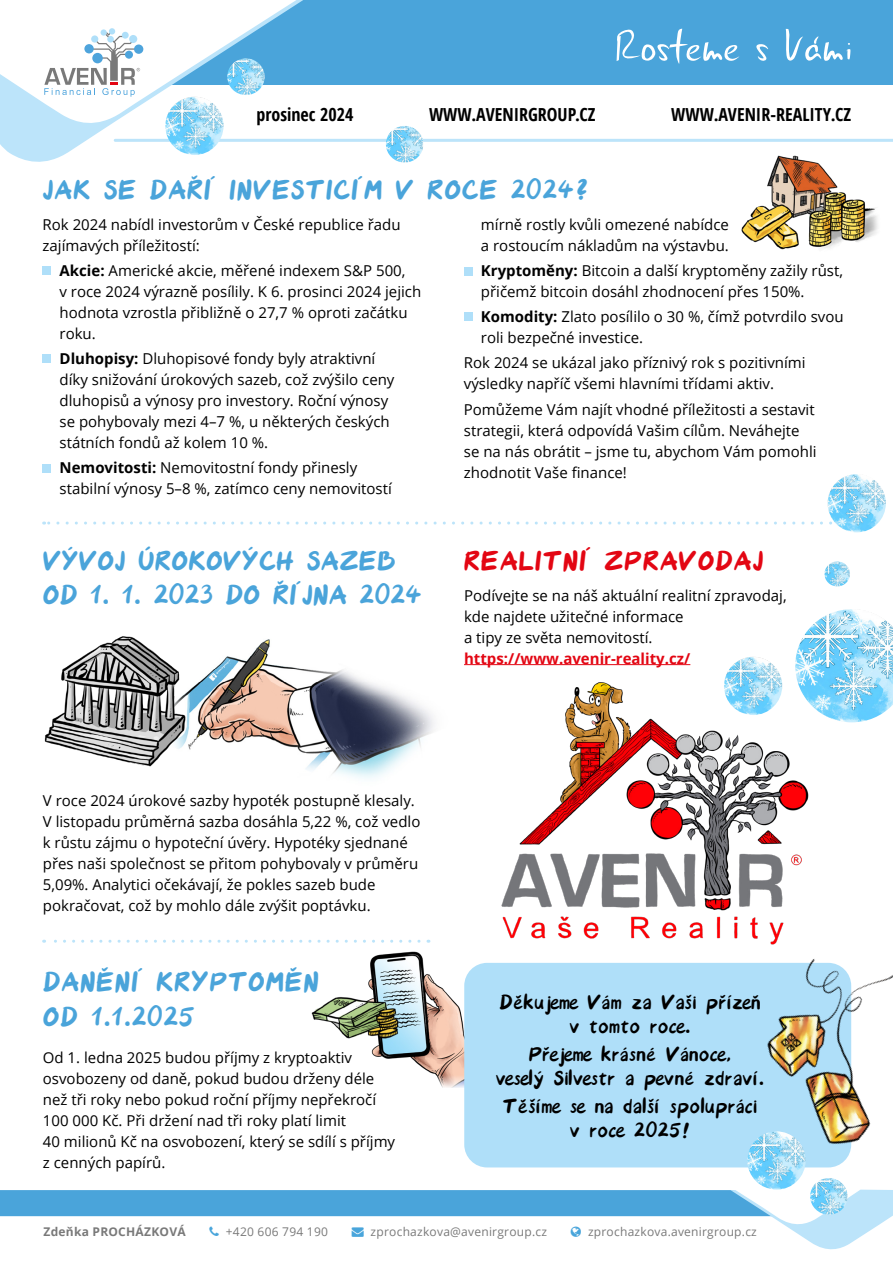
<style>
.page{position:relative;width:893px;height:1263px;background:#fff}
.page>*{position:absolute;margin:0;border:0;box-sizing:border-box;transform-origin:0 0}
.t1{font:36px/34.5px "Avenir Font";color:#4aa4da}
.t2{font:36px "Avenir Font";color:#e30613}
.t3{font:27px/24px "Avenir Font";color:#000;text-align:center}
.t4{font:700 condensed 18px "Open Sans";color:#000}
.t5{font:15px/21px "Open Sans";color:#000}
.t6{font:700 15px "Open Sans";color:#e30613}
.t7{font:12px "Open Sans";letter-spacing:.02em;color:#797979}
.t8{font:700 12px "Open Sans";letter-spacing:.02em;color:#797979}
.s1{font-weight:700}
.s2{color:#49a5db}
</style>
<div class="page">
<div style="left:22px;top:0;width:871px;height:85px;background:#4aa4da"></div>
<svg style="left:0;top:0;width:328px;height:162px"></svg>
<svg style="left:617px;top:29px;width:123px;height:35px"></svg>
<svg style="left:756px;top:44px;width:12px;height:17px"></svg>
<svg style="left:786px;top:29px;width:64px;height:32px"></svg>
<hr style="left:115px;top:139px;width:778px;height:3px;background:#bce4fa">
<svg style="left:0;top:0;width:302px;height:129px"></svg>
<img style="left:187px;top:639px;width:248px;height:140px">
<svg style="left:44px;top:940px;width:375px;height:3px"></svg>
<svg style="left:44px;top:521px;width:792px;height:3px"></svg>
<img style="left:368px;top:951px;width:119px;height:137px">
<img style="left:44px;top:636px;width:143px;height:131px">
<div style="left:43px;top:266px;width:8px;height:9px;background:#afdff9"></div>
<div style="left:464px;top:267px;width:9px;height:9px;background:#afdff9"></div>
<div style="left:464px;top:312px;width:9px;height:9px;background:#afdff9"></div>
<div style="left:43px;top:354px;width:8px;height:9px;background:#afdff9"></div>
<div style="left:43px;top:464px;width:8px;height:9px;background:#afdff9"></div>
<div style="left:464px;top:963px;width:387px;height:204px;background:#afdff9;border-radius:23px"></div>
<img style="left:311px;top:995px;width:89px;height:46px">
<img style="left:747px;top:1131px;width:59px;height:58px;border-radius:29px">
<img style="left:810px;top:1178px;width:38px;height:37px;border-radius:19px">
<img style="left:828px;top:474px;width:58px;height:58px;border-radius:29px">
<img style="left:824px;top:561px;width:26px;height:25px;border-radius:13px">
<img style="left:767px;top:155px;width:71px;height:48px">
<img style="left:802px;top:188px;width:76px;height:60px">
<img style="left:741px;top:203px;width:61px;height:47px">
<img style="left:724px;top:959px;width:169px;height:208px">
<hr style="left:464px;top:664px;width:226px;height:1px;background:#e30613">
<img style="left:501px;top:671px;width:308px;height:274px">
<img style="left:724px;top:657px;width:58px;height:58px;border-radius:29px">
<img style="left:795px;top:609px;width:98px;height:113px">
<img style="left:165px;top:97px;width:59px;height:58px;border-radius:29px">
<img style="left:227px;top:58px;width:38px;height:37px;border-radius:19px">
<img style="left:386px;top:126px;width:37px;height:37px;border-radius:19px">
<svg style="left:0;top:1189px;width:893px;height:61px"></svg>
<p class="t4" style="left:257px;top:101px;width:98px">prosinec 2024</p>
<p class="t4" style="left:429px;top:101px;width:168px">WWW.AVENIRGROUP.CZ</p>
<p class="t4" style="left:671px;top:101px;width:181px">WWW.AVENIR-REALITY.CZ</p>
<h1 class="t1" style="left:42px;top:174px;width:548px">JAK SE DAŘÍ INVESTICÍM V ROCE 2024?</h1>
<p class="t5" style="left:43px;top:213px;width:360px">Rok 2024 nabídl investorům v České republice řadu zajímavých příležitostí:</p>
<p class="t5" style="left:60px;top:260px;width:363px"><span class="s1">Akcie:</span> Americké akcie, měřené indexem S&amp;P 500,<br>v roce 2024 výrazně posílily. K 6. prosinci 2024 jejich hodnota vzrostla přibližně o 27,7 % oproti začátku roku.</p>
<p class="t5" style="left:60px;top:348px;width:336px"><span class="s1">Dluhopisy:</span> Dluhopisové fondy byly atraktivní díky snižování úrokových sazeb, což zvýšilo ceny dluhopisů a výnosy pro investory. Roční výnosy se pohybovaly mezi 4–7 %, u některých českých státních fondů až kolem 10 %.</p>
<p class="t5" style="left:60px;top:457px;width:334px"><span class="s1">Nemovitosti:</span> Nemovitostní fondy přinesly stabilní výnosy 5–8 %, zatímco ceny nemovitostí</p>
<h1 class="t1" style="left:43px;top:544px;width:381px">VÝVOJ ÚROKOVÝCH SAZEB<br>OD 1. 1. 2023 DO ŘÍJNA 2024</h1>
<p class="t5" style="left:481px;top:213px;width:250px">mírně rostly kvůli omezené nabídce a rostoucím nákladům na výstavbu.</p>
<p class="t5" style="left:481px;top:260px;width:364px"><span class="s1">Kryptoměny:</span> Bitcoin a další kryptoměny zažily růst, přičemž bitcoin dosáhl zhodnocení přes 150%.</p>
<p class="t5" style="left:481px;top:306px;width:364px"><span class="s1">Komodity:</span> Zlato posílilo o 30 %, čímž potvrdilo svou roli bezpečné investice.</p>
<p class="t5" style="left:464px;top:352px;width:343px">Rok 2024 se ukázal jako příznivý rok s pozitivními výsledky napříč všemi hlavními třídami aktiv.</p>
<p class="t5" style="left:464px;top:398px;width:354px">Pomůžeme Vám najít vhodné příležitosti a sestavit strategii, která odpovídá Vašim cílům. Neváhejte se na nás obrátit – jsme tu, abychom Vám pomohli zhodnotit Vaše finance!</p>
<h1 class="t2" style="left:464px;top:546px;width:302px">REALITNÍ ZPRAVODAJ</h1>
<p class="t5" style="left:464px;top:584px;width:324px">Podívejte se na náš aktuální realitní zpravodaj, kde najdete užitečné informace<br>a tipy ze světa nemovitostí.</p>
<p class="t6" style="left:464px;top:647px;width:228px">https://www.avenir-reality.cz/</p>
<p class="t5" style="left:43px;top:790px;width:379px">V roce 2024 úrokové sazby hypoték postupně klesaly.<br>V listopadu průměrná sazba dosáhla 5,22 %, což vedlo k růstu zájmu o hypoteční úvěry. Hypotéky sjednané přes naši společnost se přitom pohybovaly v průměru 5,09%. Analytici očekávají, že pokles sazeb bude pokračovat, což by mohlo dále zvýšit poptávku.</p>
<h1 class="t1" style="left:43px;top:966px;width:278px">DANĚNÍ KRYPTOMĚN<br>OD 1.1.2025</h1>
<p class="t5" style="left:43px;top:1047px;width:354px">Od 1. ledna 2025 budou příjmy z kryptoaktiv osvobozeny od daně, pokud budou drženy déle než tři roky nebo pokud roční příjmy nepřekročí 100 000 Kč. Při držení nad tři roky platí limit<br>40 milionů Kč na osvobození, který se sdílí s příjmy z cenných papírů.</p>
<h2 class="t3" style="left:499px;top:991px;width:263px">Děkujeme Vám za Vaši přízeň v tomto roce.</h2>
<h2 class="t3" style="left:495px;top:1043px;width:271px">Přejeme krásné Vánoce,<br>veselý Silvestr a pevné zdraví.</h2>
<h2 class="t3" style="left:503px;top:1095px;width:256px">Těšíme se na další spolupráci v roce 2025!</h2>
<p class="t8" style="left:44px;top:1223px;width:144px">Zdeňka PROCHÁZKOVÁ</p>
<p class="t7" style="left:226px;top:1223px;width:104px">+420 606 794 190</p>
<p class="t7" style="left:352px;top:1223px;width:197px"><span class="s2">→</span> zprochazkova@avenirgroup.cz</p>
<p class="t7" style="left:588px;top:1223px;width:170px">zprochazkova.avenirgroup.cz</p>
</div>
